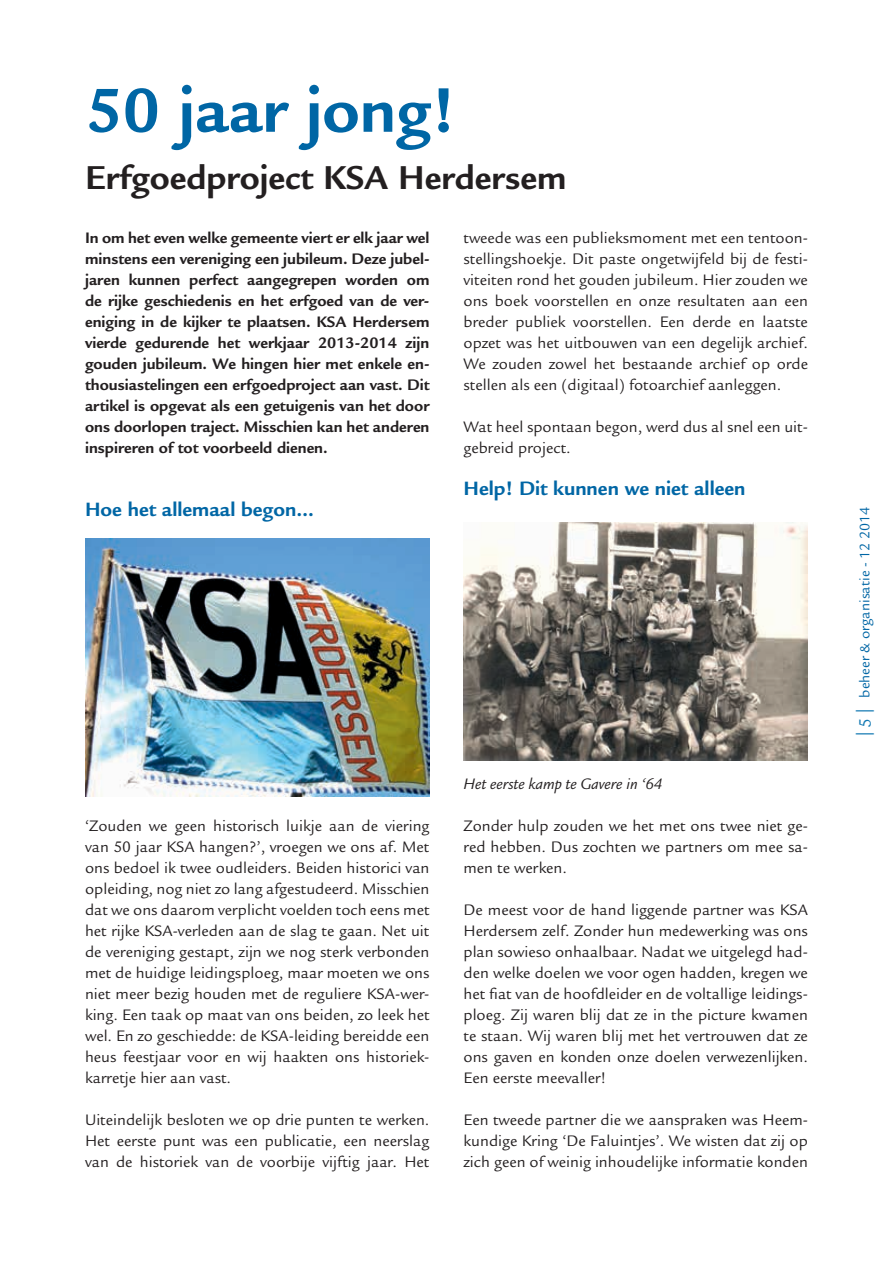
<style>
.page{position:relative;width:893px;height:1263px;background:#fff}
.page>*{position:absolute;margin:0;border:0;box-sizing:border-box;transform-origin:0 0}
.t1{font:700 67.5px "Legacy Sans Std";color:#0066a5}
.t2{font:700 36px "Legacy Sans Std";color:#231f20}
.t3{font:700 21px "Legacy Sans Std";color:#0066a5}
.t4{font:16.5px/21px "Legacy Sans Std";color:#231f20;text-align:justify}
.t5{font:700 16.5px/21px "Legacy Sans Std";color:#231f20;text-align:justify}
.t6{font:italic 16.5px "Legacy Sans Std";color:#231f20}
.t7{font:15px "Legacy Sans Std";color:#0066a5}
.s1{font-family:"Myriad Pro";font-size:18px;color:#1379b3}
.s2{font-size:18px;color:#1379b3}
</style>
<div class="page">
<img style="left:85px;top:538px;width:344px;height:258px">
<img style="left:463px;top:522px;width:345px;height:239px">
<h1 class="t1" style="left:85px;top:72px;width:372px">50 jaar jong!</h1>
<h2 class="t2" style="left:85px;top:157px;width:483px">Erfgoedproject KSA Herdersem</h2>
<p class="t5" style="left:85px;top:227px;width:346px">In om het even welke gemeente viert er elk jaar wel minstens een vereniging een jubileum. Deze jubel&shy;jaren kunnen perfect aangegrepen worden om de rijke geschiedenis en het erfgoed van de ver&shy;eniging in de kijker te plaatsen. KSA Herdersem vierde gedurende het werkjaar 2013-2014 zijn gouden jubileum. We hingen hier met enkele en&shy;thousiastelingen een erfgoedproject aan vast. Dit artikel is opgevat als een getuigenis van het door ons doorlopen traject. Misschien kan het anderen inspireren of tot voorbeeld dienen.</p>
<p class="t3" style="left:85px;top:497px;width:230px">Hoe het allemaal begon…</p>
<p class="t4" style="left:463px;top:228px;width:346px">tweede was een publieksmoment met een tentoon&shy;stellingshoekje. Dit paste ongetwijfeld bij de festi&shy;viteiten rond het gouden jubileum. Hier zouden we ons boek voorstellen en onze resultaten aan een breder publiek voorstellen. Een derde en laatste opzet was het uitbouwen van een degelijk archief.<br>We zouden zowel het bestaande archief op orde stellen als een (digitaal) fotoarchief aanleggen.</p>
<p class="t4" style="left:463px;top:417px;width:346px">Wat heel spontaan begon, werd dus al snel een uit&shy;gebreid project.</p>
<p class="t3" style="left:463px;top:476px;width:283px">Help! Dit kunnen we niet alleen</p>
<p class="t4" style="left:85px;top:815px;width:346px">‘Zouden we geen historisch luikje aan de viering van 50 jaar KSA hangen?’, vroegen we ons af. Met ons bedoel ik twee oudleiders. Beiden historici van opleiding, nog niet zo lang afgestudeerd. Misschien dat we ons daarom verplicht voelden toch eens met het rijke KSA-verleden aan de slag te gaan. Net uit de vereniging gestapt, zijn we nog sterk verbonden met de huidige leidingsploeg, maar moeten we ons niet meer bezig houden met de reguliere KSA-wer&shy;king. Een taak op maat van ons beiden, zo leek het wel. En zo geschiedde: de KSA-leiding bereidde een heus feestjaar voor en wij haakten ons historiek&shy;karretje hier aan vast.</p>
<p class="t4" style="left:85px;top:1110px;width:346px">Uiteindelijk besloten we op drie punten te werken.<br>Het eerste punt was een publicatie, een neerslag van de historiek van de voorbije vijftig jaar. Het</p>
<p class="t6" style="left:463px;top:775px;width:201px">Het eerste kamp te Gavere in ‘64</p>
<p class="t4" style="left:463px;top:815px;width:346px">Zonder hulp zouden we het met ons twee niet ge&shy;red hebben. Dus zochten we partners om mee sa&shy;men te werken.</p>
<p class="t4" style="left:463px;top:899px;width:346px">De meest voor de hand liggende partner was KSA Herdersem zelf. Zonder hun medewerking was ons plan sowieso onhaalbaar. Nadat we uitgelegd had&shy;den welke doelen we voor ogen hadden, kregen we het fiat van de hoofdleider en de voltallige leidings&shy;ploeg. Zij waren blij dat ze in the picture kwamen te staan. Wij waren blij met het vertrouwen dat ze ons gaven en konden onze doelen verwezenlijken.<br>Een eerste meevaller!</p>
<p class="t4" style="left:463px;top:1109px;width:346px">Een tweede partner die we aanspraken was Heem&shy;kundige Kring ‘De Faluintjes’. We wisten dat zij op zich geen of weinig inhoudelijke informatie konden</p>
<p class="t7" style="left:856px;top:736px;width:231px;rotate:-90deg"><span class="s1">|</span> <span class="s2">5</span> <span class="s1">|</span> beheer &amp; organisatie - 12 2014</p>
</div>
